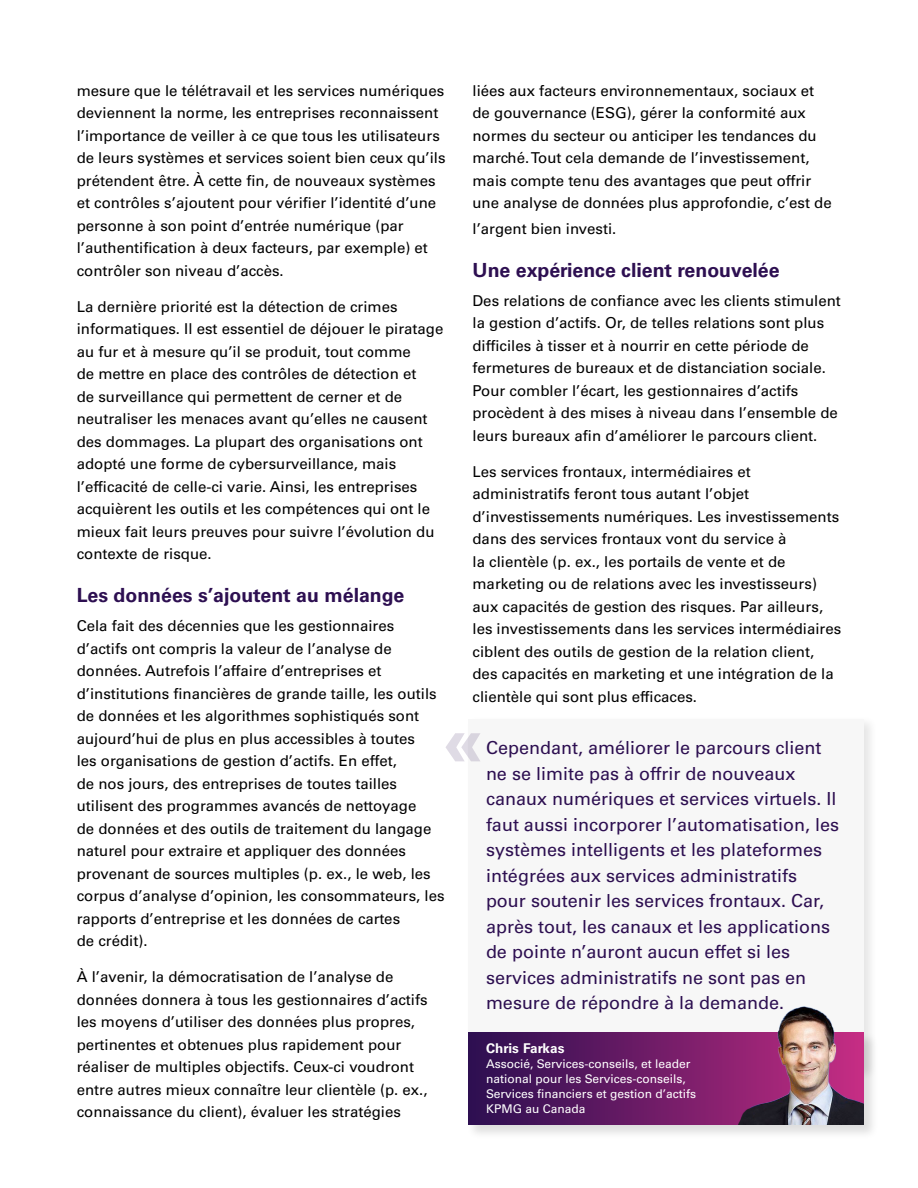
<style>
.page{position:relative;width:918px;height:1188px;background:#fff}
.page>*{position:absolute;margin:0;border:0;box-sizing:border-box;transform-origin:0 0}
.t1{font:700 19.5px "Univers LT Std";color:#2d0f51}
.t2{font:18px/25.5px "Univers LT Std";color:#2d0f51}
.t3{font:15px/22.5px "Univers LT Std";color:#000}
.t4{font:700 13.5px "Univers LT Std";letter-spacing:.01em;color:#fff}
.t5{font:12px/15px "Univers LT Std";color:#fff}
</style>
<div class="page">
<div style="left:465px;top:716px;width:412px;height:366px;background:#000;opacity:.1"></div>
<div style="left:468px;top:719px;width:396px;height:350px;background:#f7f7f7"></div>
<div style="left:466px;top:1031px;width:413px;height:109px;background:#000;opacity:.13"></div>
<svg style="left:468px;top:1032px;width:264px;height:93px;background:#5b1860"></svg>
<img style="left:732px;top:1006px;width:132px;height:119px">
<svg style="left:446px;top:733px;width:34px;height:28px"></svg>
<p class="t3" style="left:77px;top:79px;width:370px">mesure que le télétravail et les services numériques deviennent la norme, les entreprises reconnaissent l’importance de veiller à ce que tous les utilisateurs de leurs systèmes et services soient bien ceux qu’ils prétendent être. À cette fin, de nouveaux systèmes et contrôles s’ajoutent pour vérifier l’identité d’une personne à son point d’entrée numérique (par l’authentification à deux facteurs, par exemple) et contrôler son niveau d’accès.</p>
<p class="t3" style="left:77px;top:295px;width:368px">La dernière priorité est la détection de crimes informatiques. Il est essentiel de déjouer le piratage au fur et à mesure qu’il se produit, tout comme<br>de mettre en place des contrôles de détection et<br>de surveillance qui permettent de cerner et de neutraliser les menaces avant qu’elles ne causent des dommages. La plupart des organisations ont adopté une forme de cybersurveillance, mais l’efficacité de celle-ci varie. Ainsi, les entreprises acquièrent les outils et les compétences qui ont le mieux fait leurs preuves pour suivre l’évolution du contexte de risque.</p>
<h1 class="t1" style="left:77px;top:584px;width:329px">Les données s’ajoutent au mélange</h1>
<p class="t3" style="left:77px;top:615px;width:369px">Cela fait des décennies que les gestionnaires d’actifs ont compris la valeur de l’analyse de données. Autrefois l’affaire d’entreprises et d’institutions financières de grande taille, les outils de données et les algorithmes sophistiqués sont aujourd’hui de plus en plus accessibles à toutes<br>les organisations de gestion d’actifs. En effet,<br>de nos jours, des entreprises de toutes tailles utilisent des programmes avancés de nettoyage<br>de données et des outils de traitement du langage naturel pour extraire et appliquer des données provenant de sources multiples (p. ex., le web, les corpus d’analyse d’opinion, les consommateurs, les rapports d’entreprise et les données de cartes<br>de crédit).</p>
<p class="t3" style="left:77px;top:966px;width:352px">À l’avenir, la démocratisation de l’analyse de données donnera à tous les gestionnaires d’actifs les moyens d’utiliser des données plus propres, pertinentes et obtenues plus rapidement pour réaliser de multiples objectifs. Ceux-ci voudront entre autres mieux connaître leur clientèle (p. ex., connaissance du client), évaluer les stratégies</p>
<p class="t3" style="left:472px;top:79px;width:361px">liées aux facteurs environnementaux, sociaux et de gouvernance (ESG), gérer la conformité aux normes du secteur ou anticiper les tendances du marché. Tout cela demande de l’investissement, mais compte tenu des avantages que peut offrir une analyse de données plus approfondie, c’est de</p>
<p class="t3" style="left:472px;top:217px;width:145px">l’argent bien investi.</p>
<h1 class="t1" style="left:472px;top:258px;width:309px">Une expérience client renouvelée</h1>
<p class="t3" style="left:472px;top:289px;width:370px">Des relations de confiance avec les clients stimulent la gestion d’actifs. Or, de telles relations sont plus difficiles à tisser et à nourrir en cette période de fermetures de bureaux et de distanciation sociale.<br>Pour combler l’écart, les gestionnaires d’actifs procèdent à des mises à niveau dans l’ensemble de leurs bureaux afin d’améliorer le parcours client.</p>
<p class="t3" style="left:472px;top:460px;width:370px">Les services frontaux, intermédiaires et administratifs feront tous autant l’objet d’investissements numériques. Les investissements dans des services frontaux vont du service à<br>la clientèle (p. ex., les portails de vente et de marketing ou de relations avec les investisseurs) aux capacités de gestion des risques. Par ailleurs, les investissements dans les services intermédiaires ciblent des outils de gestion de la relation client, des capacités en marketing et une intégration de la clientèle qui sont plus efficaces.</p>
<p class="t2" style="left:486px;top:735px;width:355px">Cependant, améliorer le parcours client ne se limite pas à offrir de nouveaux canaux numériques et services virtuels. Il faut aussi incorporer l’automatisation, les systèmes intelligents et les plateformes intégrées aux services administratifs pour soutenir les services frontaux. Car, après tout, les canaux et les applications de pointe n’auront aucun effet si les services administratifs ne sont pas en mesure de répondre à la demande.</p>
<p class="t4" style="left:486px;top:1040px;width:80px">Chris Farkas</p>
<p class="t5" style="left:486px;top:1056px;width:212px">Associé, Services-conseils, et leader national pour les Services-conseils, Services financiers et gestion d’actifs KPMG au Canada</p>
</div>
